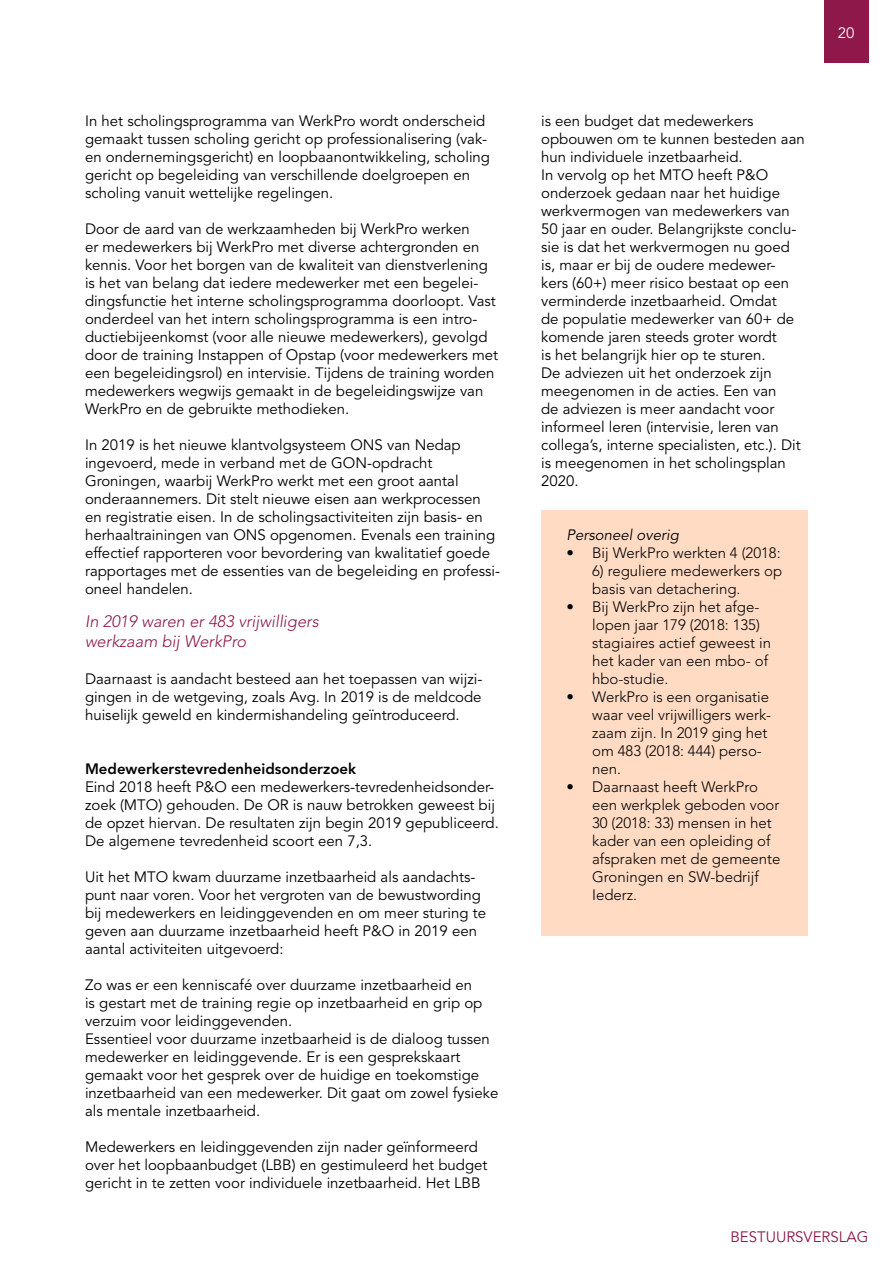
<style>
.page{position:relative;width:893px;height:1263px;background:#fff}
.page>*{position:absolute;margin:0;border:0;box-sizing:border-box;transform-origin:0 0}
.t1{font:italic 300 16.5px/19.8px "Avenir LT Std";color:#8d1849}
.t2{font:15px/18px "Avenir LT Std";color:#000}
.t3{font:300 15px/18px "Avenir LT Std";color:#000}
.t4{font:800 15px "Avenir LT Std";color:#000}
.t5{font:15px "Avenir LT Std";color:#8d1849}
.t6{font:italic 15px "Avenir LT Std";color:#000}
.t7{font:15px "Avenir LT Std";color:#fff}
</style>
<div class="page">
<div style="left:824px;top:0;width:44px;height:63px;background:#8d1849"></div>
<div style="left:541px;top:510px;width:267px;height:425px;background:#ffdbc4"></div>
<p class="t2" style="left:85px;top:112px;width:407px">In het scholingsprogramma van WerkPro wordt onderscheid gemaakt tussen scholing gericht op professionalisering (vak&shy;en ondernemingsgericht) en loopbaanontwikkeling, scholing gericht op begeleiding van verschillende doelgroepen en scholing vanuit wettelijke regelingen.</p>
<p class="t2" style="left:85px;top:220px;width:415px">Door de aard van de werkzaamheden bij WerkPro werken<br>er medewerkers bij WerkPro met diverse achtergronden en kennis. Voor het borgen van de kwaliteit van dienstverlening is het van belang dat iedere medewerker met een begelei&shy;dingsfunctie het interne scholingsprogramma doorloopt. Vast onderdeel van het intern scholingsprogramma is een intro&shy;ductiebijeenkomst (voor alle nieuwe medewerkers), gevolgd door de training Instappen of Opstap (voor medewerkers met een begeleidingsrol) en intervisie. Tijdens de training worden medewerkers wegwijs gemaakt in de begeleidingswijze van WerkPro en de gebruikte methodieken.</p>
<p class="t2" style="left:85px;top:436px;width:416px">In 2019 is het nieuwe klantvolgsysteem ONS van Nedap ingevoerd, mede in verband met de GON-opdracht Groningen, waarbij WerkPro werkt met een groot aantal onderaannemers. Dit stelt nieuwe eisen aan werkprocessen en registratie eisen. In de scholingsactiviteiten zijn basis- en herhaaltrainingen van ONS opgenomen. Evenals een training effectief rapporteren voor bevordering van kwalitatief goede rapportages met de essenties van de begeleiding en professi&shy;oneel handelen.</p>
<p class="t1" style="left:85px;top:612px;width:235px">In 2019 waren er 483 vrijwilligers werkzaam bij WerkPro</p>
<p class="t2" style="left:85px;top:670px;width:399px;text-align:justify">Daarnaast is aandacht besteed aan het toepassen van wijzi&shy;gingen in de wetgeving, zoals Avg. In 2019 is de meldcode huiselijk geweld en kindermishandeling geïntroduceerd.</p>
<p class="t4" style="left:85px;top:760px;width:273px">Medewerkerstevredenheidsonderzoek</p>
<p class="t2" style="left:85px;top:778px;width:415px">Eind 2018 heeft P&amp;O een medewerkers-tevredenheidsonder&shy;zoek (MTO) gehouden. De OR is nauw betrokken geweest bij de opzet hiervan. De resultaten zijn begin 2019 gepubliceerd.<br>De algemene tevredenheid scoort een 7,3.</p>
<p class="t2" style="left:85px;top:868px;width:403px">Uit het MTO kwam duurzame inzetbaarheid als aandachts&shy;punt naar voren. Voor het vergroten van de bewustwording bij medewerkers en leidinggevenden en om meer sturing te geven aan duurzame inzetbaarheid heeft P&amp;O in 2019 een aantal activiteiten uitgevoerd:</p>
<p class="t2" style="left:85px;top:976px;width:415px">Zo was er een kenniscafé over duurzame inzetbaarheid en<br>is gestart met de training regie op inzetbaarheid en grip op verzuim voor leidinggevenden.<br>Essentieel voor duurzame inzetbaarheid is de dialoog tussen medewerker en leidinggevende. Er is een gesprekskaart gemaakt voor het gesprek over de huidige en toekomstige inzetbaarheid van een medewerker. Dit gaat om zowel fysieke als mentale inzetbaarheid.</p>
<p class="t2" style="left:85px;top:1138px;width:404px">Medewerkers en leidinggevenden zijn nader geïnformeerd over het loopbaanbudget (LBB) en gestimuleerd het budget gericht in te zetten voor individuele inzetbaarheid. Het LBB</p>
<p class="t2" style="left:541px;top:112px;width:265px">is een budget dat medewerkers opbouwen om te kunnen besteden aan hun individuele inzetbaarheid.<br>In vervolg op het MTO heeft P&amp;O onderzoek gedaan naar het huidige werkvermogen van medewerkers van 50 jaar en ouder. Belangrijkste conclu&shy;sie is dat het werkvermogen nu goed is, maar er bij de oudere medewer&shy;kers (60+) meer risico bestaat op een verminderde inzetbaarheid. Omdat<br>de populatie medewerker van 60+ de komende jaren steeds groter wordt<br>is het belangrijk hier op te sturen.<br>De adviezen uit het onderzoek zijn meegenomen in de acties. Een van<br>de adviezen is meer aandacht voor informeel leren (intervisie, leren van collega’s, interne specialisten, etc.). Dit is meegenomen in het scholingsplan 2020.</p>
<p class="t6" style="left:567px;top:526px;width:114px">Personeel overig</p>
<p class="t3" style="left:567px;top:544px;width:216px">• Bij WerkPro werkten 4 (2018:</p>
<p class="t3" style="left:592px;top:562px;width:192px">6) reguliere medewerkers op basis van detachering.</p>
<p class="t3" style="left:592px;top:598px;width:180px;text-indent:-26px">• Bij WerkPro zijn het afge&shy;lopen jaar 179 (2018: 135) stagiaires actief geweest in het kader van een mbo- of hbo-studie.</p>
<p class="t3" style="left:592px;top:688px;width:181px;text-indent:-26px">• WerkPro is een organisatie waar veel vrijwilligers werk&shy;zaam zijn. In 2019 ging het om 483 (2018: 444) perso&shy;nen.</p>
<p class="t3" style="left:592px;top:778px;width:190px;text-indent:-26px">• Daarnaast heeft WerkPro een werkplek geboden voor<br>30 (2018: 33) mensen in het kader van een opleiding of afspraken met de gemeente<br>Groningen en SW-bedrijf<br>Iederz.</p>
<p class="t7" style="left:838px;top:24px;width:18px">20</p>
<p class="t5" style="left:730px;top:1228px;width:139px">BESTUURSVERSLAG</p>
</div>
